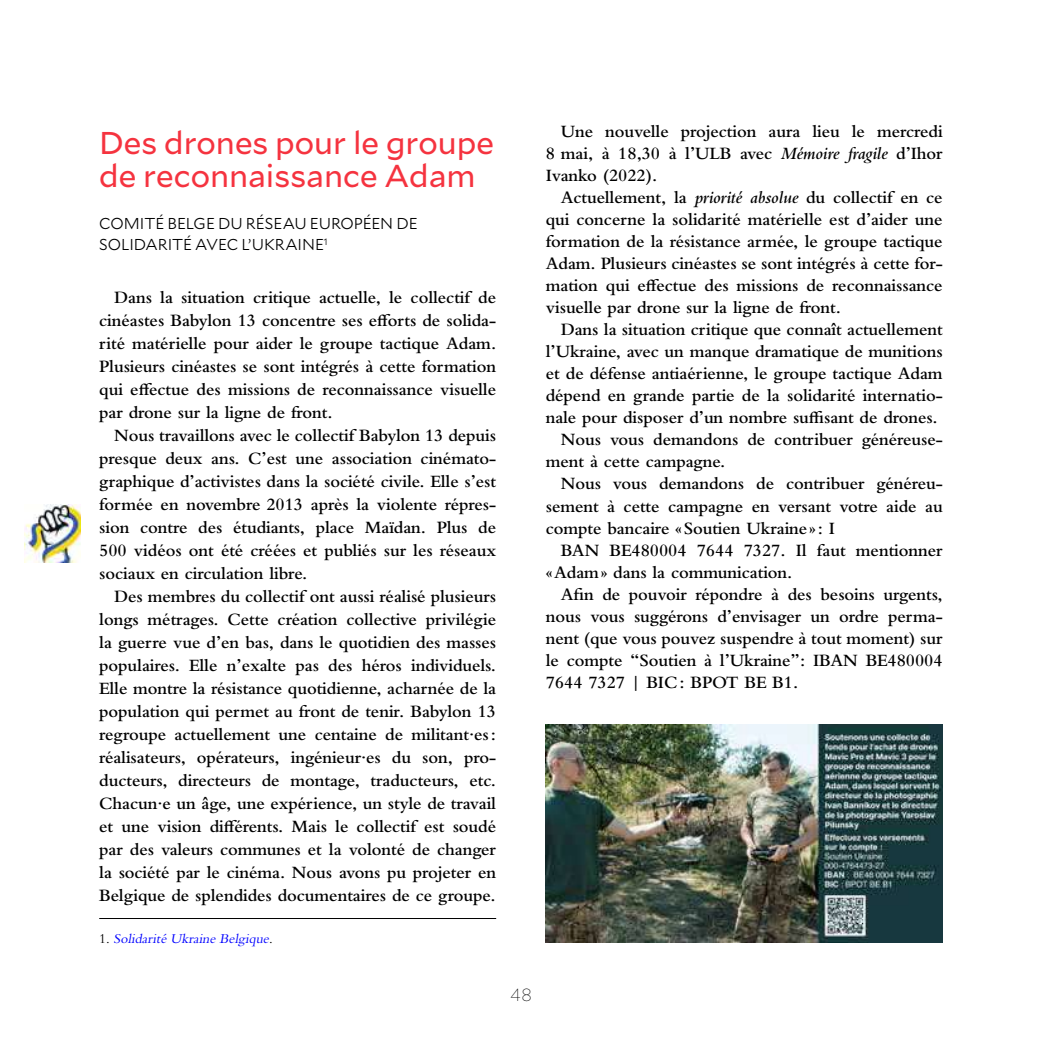
<style>
.page{position:relative;width:1042px;height:1042px;background:#fff}
.page>*{position:absolute;margin:0;border:0;box-sizing:border-box;transform-origin:0 0}
.t1{font:31.5px/32.4px "Mallory";color:#f5333f}
.t2{font:600 18.03px/22.9px "Bembo MT Pro";letter-spacing:-.005em;color:#000;text-align:justify}
.t3{font:100 17.5px "Mallory";color:#000}
.t4{font:300 15.75px/21.9px "Mallory";letter-spacing:-.005em;color:#000}
.t5{font:italic 14px "Bembo MT Pro";color:#00f}
.s1{font-style:normal;color:#000}
.s2{font-style:italic}
</style>
<div class="page">
<img style="left:25px;top:504px;width:56px;height:58px">
<hr style="left:99px;top:918px;width:397px;height:1px;background:#000">
<img style="left:546px;top:724px;width:397px;height:219px">
<h1 class="t1" style="left:99px;top:125px;width:396px">Des drones pour le groupe de reconnaissance Adam</h1>
<p class="t4" style="left:99px;top:211px;width:320px">COMITÉ BELGE DU RÉSEAU EUROPÉEN DE<br>SOLIDARITÉ AVEC L’UKRAINE<sup>1</sup></p>
<p class="t2" style="left:99px;top:286px;width:398px;text-indent:15px">Dans la situation critique actuelle, le collectif de cinéastes Babylon 13 concentre ses efforts de solida&shy;rité matérielle pour aider le groupe tactique Adam.<br>Plusieurs cinéastes se sont intégrés à cette formation qui effectue des missions de reconnaissance visuelle par drone sur la ligne de front.</p>
<p class="t2" style="left:99px;top:424px;width:398px;text-indent:15px">Nous travaillons avec le collectif Babylon 13 depuis presque deux ans. C’est une association cinémato&shy;graphique d’activistes dans la société civile. Elle s’est formée en novembre 2013 après la violente répres&shy;sion contre des étudiants, place Maïdan. Plus de 500 vidéos ont été créées et publiés sur les réseaux sociaux en circulation libre.</p>
<p class="t2" style="left:99px;top:585px;width:398px;text-indent:15px">Des membres du collectif ont aussi réalisé plusieurs longs métrages. Cette création collective privilégie la guerre vue d’en bas, dans le quotidien des masses populaires. Elle n’exalte pas des héros individuels.<br>Elle montre la résistance quotidienne, acharnée de la population qui permet au front de tenir. Babylon 13 regroupe actuellement une centaine de militant·es: réalisateurs, opérateurs, ingénieur·es du son, pro&shy;ducteurs, directeurs de montage, traducteurs, etc.<br>Chacun·e un âge, une expérience, un style de travail et une vision différents. Mais le collectif est soudé par des valeurs communes et la volonté de changer la société par le cinéma. Nous avons pu projeter en Belgique de splendides documentaires de ce groupe.</p>
<p class="t5" style="left:99px;top:930px;width:175px"><span class="s1">1 .</span> Solidarité Ukraine Belgique<span class="s1">.</span></p>
<p class="t2" style="left:546px;top:120px;width:398px;line-height:22.1px;text-indent:15px">Une nouvelle projection aura lieu le mercredi 8 mai, à 18,30 à l’ULB avec <span class="s2">Mémoire fragile</span> d’Ihor Ivanko (2022).</p>
<p class="t2" style="left:546px;top:186px;width:398px;line-height:22.1px;text-indent:15px">Actuellement, la <span class="s2">priorité absolue</span> du collectif en ce qui concerne la solidarité matérielle est d’aider une formation de la résistance armée, le groupe tactique Adam. Plusieurs cinéastes se sont intégrés à cette for&shy;mation qui effectue des missions de reconnaissance visuelle par drone sur la ligne de front.</p>
<p class="t2" style="left:561px;top:318px;width:384px">Dans la situation critique que connaît actuellement</p>
<p class="t2" style="left:546px;top:340px;width:398px">l’Ukraine, avec un manque dramatique de munitions</p>
<p class="t2" style="left:546px;top:362px;width:398px">et de défense antiaérienne, le groupe tactique Adam</p>
<p class="t2" style="left:546px;top:384px;width:398px">dépend en grande partie de la solidarité internatio-</p>
<p class="t2" style="left:546px;top:406px;width:393px">nale pour disposer d’un nombre suffisant de drones.</p>
<p class="t2" style="left:561px;top:428px;width:383px">Nous vous demandons de contribuer généreuse-</p>
<p class="t2" style="left:546px;top:450px;width:181px">ment à cette campagne.</p>
<p class="t2" style="left:561px;top:472px;width:383px">Nous vous demandons de contribuer généreu-</p>
<p class="t2" style="left:546px;top:494px;width:398px">sement à cette campagne en versant votre aide au</p>
<p class="t2" style="left:546px;top:516px;width:291px">compte bancaire «Soutien Ukraine»: I</p>
<p class="t2" style="left:561px;top:538px;width:383px">BAN BE480004 7644 7327. Il faut mentionner</p>
<p class="t2" style="left:546px;top:560px;width:248px">«Adam» dans la communication.</p>
<p class="t2" style="left:561px;top:582px;width:383px">Afin de pouvoir répondre à des besoins urgents,</p>
<p class="t2" style="left:546px;top:604px;width:398px">nous vous suggérons d’envisager un ordre perma-</p>
<p class="t2" style="left:546px;top:626px;width:398px">nent (que vous pouvez suspendre à tout moment) sur</p>
<p class="t2" style="left:546px;top:648px;width:398px">le compte “Soutien à l’Ukraine”: IBAN BE480004</p>
<p class="t2" style="left:546px;top:670px;width:254px">7644 7327 | BIC: BPOT BE B1.</p>
<p class="t3" style="left:510px;top:981px;width:23px">48</p>
</div>
